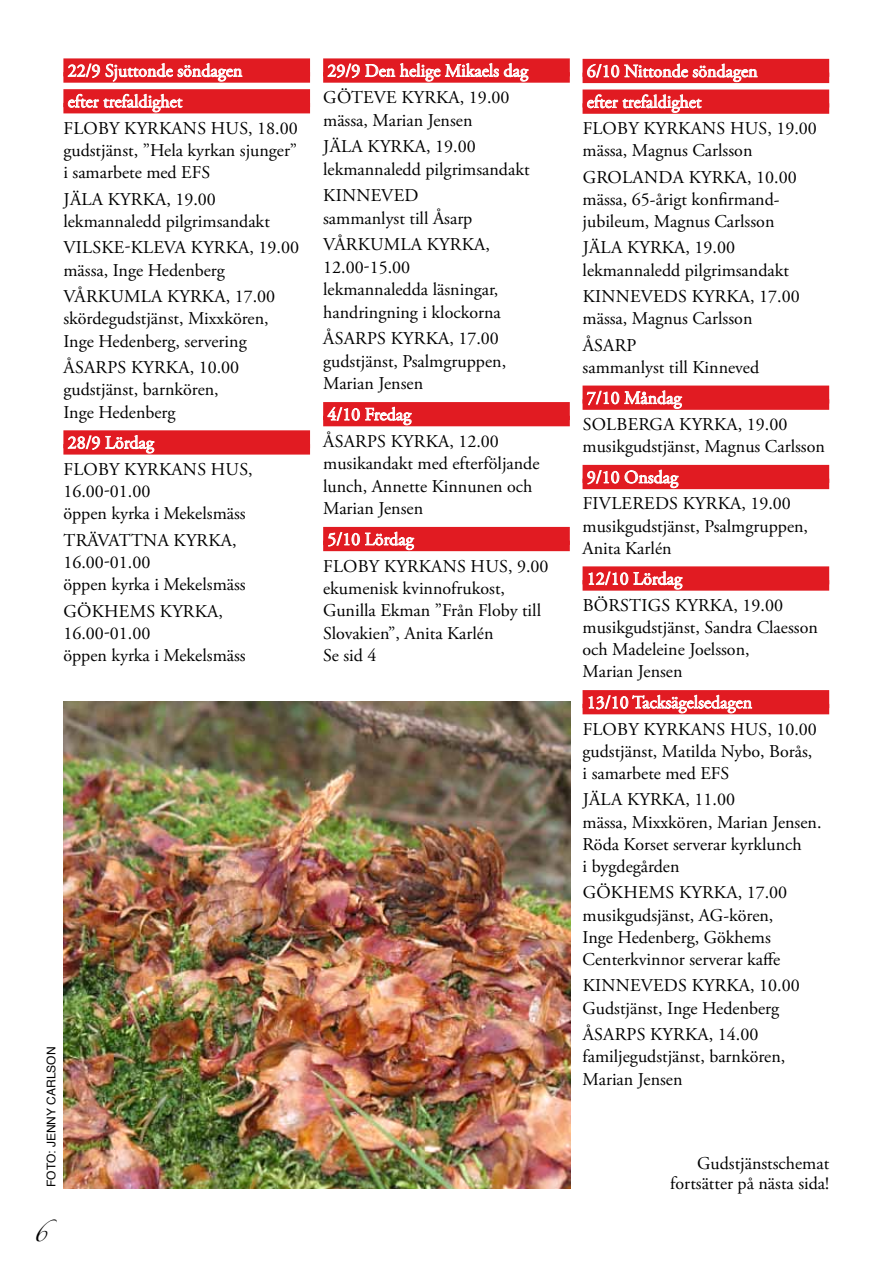
<style>
.page{position:relative;width:893px;height:1263px;background:#fff}
.page>*{position:absolute;margin:0;border:0;box-sizing:border-box;transform-origin:0 0}
.t1{font:18px/22.2px "Adobe Garamond Pro";color:#000}
.t2{font:18px/30.8px "Adobe Garamond Pro";color:#fff}
.t3{font:18px "Zapfino";color:#000}
.t4{font:12px "Helvetica";color:#000}
</style>
<div class="page">
<div style="left:63px;top:58px;width:247px;height:18px;background:#e11b22"></div>
<div style="left:63px;top:72px;width:247px;height:11px;background:#e11b22"></div>
<div style="left:63px;top:89px;width:247px;height:18px;background:#e11b22"></div>
<div style="left:63px;top:103px;width:247px;height:10px;background:#e11b22"></div>
<div style="left:63px;top:430px;width:247px;height:18px;background:#e11b22"></div>
<div style="left:63px;top:444px;width:247px;height:11px;background:#e11b22"></div>
<svg style="left:67px;top:63px;width:176px;height:19px"></svg>
<svg style="left:68px;top:94px;width:115px;height:19px"></svg>
<svg style="left:67px;top:435px;width:88px;height:19px"></svg>
<div style="left:323px;top:58px;width:247px;height:18px;background:#e11b22"></div>
<div style="left:323px;top:72px;width:247px;height:11px;background:#e11b22"></div>
<div style="left:323px;top:402px;width:247px;height:18px;background:#e11b22"></div>
<div style="left:323px;top:416px;width:247px;height:10px;background:#e11b22"></div>
<div style="left:323px;top:527px;width:247px;height:18px;background:#e11b22"></div>
<div style="left:323px;top:541px;width:247px;height:10px;background:#e11b22"></div>
<svg style="left:327px;top:63px;width:202px;height:19px"></svg>
<svg style="left:327px;top:406px;width:85px;height:20px"></svg>
<svg style="left:328px;top:531px;width:87px;height:19px"></svg>
<div style="left:583px;top:59px;width:246px;height:18px;background:#e11b22"></div>
<div style="left:583px;top:73px;width:246px;height:10px;background:#e11b22"></div>
<div style="left:583px;top:90px;width:246px;height:18px;background:#e11b22"></div>
<div style="left:583px;top:103px;width:246px;height:11px;background:#e11b22"></div>
<div style="left:583px;top:386px;width:246px;height:18px;background:#e11b22"></div>
<div style="left:583px;top:399px;width:246px;height:11px;background:#e11b22"></div>
<div style="left:583px;top:465px;width:246px;height:18px;background:#e11b22"></div>
<div style="left:583px;top:479px;width:246px;height:10px;background:#e11b22"></div>
<div style="left:583px;top:566px;width:246px;height:18px;background:#e11b22"></div>
<div style="left:583px;top:580px;width:246px;height:11px;background:#e11b22"></div>
<div style="left:583px;top:690px;width:246px;height:18px;background:#e11b22"></div>
<div style="left:583px;top:704px;width:246px;height:10px;background:#e11b22"></div>
<svg style="left:587px;top:63px;width:171px;height:19px"></svg>
<svg style="left:587px;top:94px;width:115px;height:19px"></svg>
<svg style="left:587px;top:390px;width:95px;height:19px"></svg>
<svg style="left:587px;top:469px;width:92px;height:19px"></svg>
<svg style="left:588px;top:571px;width:95px;height:19px"></svg>
<svg style="left:588px;top:694px;width:164px;height:20px"></svg>
<img style="left:64px;top:702px;width:506px;height:486px">
<p class="t2" style="left:68px;top:56px;width:176px">22/9 Sjuttonde söndagen efter trefaldighet</p>
<p class="t1" style="left:64px;top:117px;width:23px">Flob</p>
<p class="t1" style="left:109px;top:117px;width:63px">y Kyrkans</p>
<p class="t1" style="left:63px;top:117px;width:236px;text-align:justify;text-indent:147px">Hus, 18.00 gudstjänst, ”Hela kyrkan sjunger” i samarbete med EFS</p>
<p class="t1" style="left:63px;top:188px;width:208px">Jäla kyrka, 19.00 lekmannaledd pilgrimsandakt</p>
<p class="t1" style="left:64px;top:237px;width:23px">Vilske</p>
<p class="t1" style="left:125px;top:237px;width:31px">-Kleva</p>
<p class="t1" style="left:63px;top:237px;width:237px;text-indent:128px">kyrka, 19.00 mässa, Inge Hedenberg</p>
<p class="t1" style="left:64px;top:286px;width:49px">Vårkumla</p>
<p class="t1" style="left:63px;top:286px;width:213px;text-indent:104px">kyrka, 17.00 skördegudstjänst, Mixxkören,<br>Inge Hedenberg, servering</p>
<p class="t1" style="left:63px;top:357px;width:177px">Åsarps kyrka, 10.00 gudstjänst, barnkören,<br>Inge Hedenberg</p>
<p class="t2" style="left:68px;top:428px;width:88px">28/9 Lördag</p>
<p class="t1" style="left:64px;top:459px;width:23px">Flob</p>
<p class="t1" style="left:109px;top:459px;width:63px">y Kyrkans</p>
<p class="t1" style="left:211px;top:459px;width:43px">Hus,</p>
<p class="t1" style="left:63px;top:481px;width:184px">16.00-01.00<br>öppen kyrka i Mekelsmäss</p>
<p class="t1" style="left:64px;top:530px;width:47px">Trävattna</p>
<p class="t1" style="left:174px;top:530px;width:65px">kyrka,</p>
<p class="t1" style="left:63px;top:552px;width:184px">16.00-01.00<br>öppen kyrka i Mekelsmäss</p>
<p class="t1" style="left:64px;top:601px;width:28px">Gökhems</p>
<p class="t1" style="left:160px;top:601px;width:65px">kyrka,</p>
<p class="t1" style="left:63px;top:623px;width:184px">16.00-01.00<br>öppen kyrka i Mekelsmäss</p>
<p class="t2" style="left:327px;top:56px;width:202px">29/9 Den helige Mikaels dag</p>
<p class="t1" style="left:323px;top:87px;width:27px">Göteve</p>
<p class="t1" style="left:323px;top:87px;width:188px;text-indent:78px">kyrka, 19.00 mässa, Marian Jensen</p>
<p class="t1" style="left:323px;top:136px;width:208px">Jäla kyrka, 19.00 lekmannaledd pilgrimsandakt</p>
<p class="t1" style="left:323px;top:185px;width:151px">Kinneved<br>sammanlyst till Åsarp</p>
<p class="t1" style="left:323px;top:234px;width:49px">Vårkumla</p>
<p class="t1" style="left:427px;top:234px;width:65px">kyrka,</p>
<p class="t1" style="left:323px;top:257px;width:179px">12.00-15.00 lekmannaledda läsningar, handringning i klockorna</p>
<p class="t1" style="left:323px;top:328px;width:184px">Åsarps kyrka, 17.00 gudstjänst, Psalmgruppen,<br>Marian Jensen</p>
<p class="t2" style="left:327px;top:400px;width:86px">4/10 Fredag</p>
<p class="t1" style="left:323px;top:430px;width:218px">Åsarps kyrka, 12.00 musikandakt med efterföljande lunch, Annette Kinnunen och<br>Marian Jensen</p>
<p class="t2" style="left:327px;top:524px;width:88px">5/10 Lördag</p>
<p class="t1" style="left:323px;top:555px;width:23px">Flob</p>
<p class="t1" style="left:369px;top:555px;width:63px">y Kyrkans</p>
<p class="t1" style="left:323px;top:555px;width:227px;text-indent:147px">Hus, 9.00 ekumenisk kvinnofrukost,<br>Gunilla Ekman ”Från Floby till<br>Slovakien”, Anita Karlén<br>Se sid 4</p>
<p class="t4" style="left:42px;top:1187px;width:142px;rotate:-90deg">foto: Jenny Carlson</p>
<p class="t3" style="left:32px;top:1224px;width:17px">6</p>
<p class="t2" style="left:587px;top:56px;width:172px">6/10 Nittonde söndagen efter trefaldighet</p>
<p class="t1" style="left:583px;top:118px;width:23px">Flob</p>
<p class="t1" style="left:628px;top:118px;width:63px">y Kyrkans</p>
<p class="t1" style="left:583px;top:118px;width:236px;text-indent:147px">Hus, 19.00 mässa, Magnus Carlsson</p>
<p class="t1" style="left:583px;top:166px;width:39px">Grolanda</p>
<p class="t1" style="left:583px;top:166px;width:216px;text-indent:106px">kyrka, 10.00 mässa, 65-årigt konfirmand&shy;jubileum, Magnus Carlsson</p>
<p class="t1" style="left:583px;top:237px;width:208px">Jäla kyrka, 19.00 lekmannaledd pilgrimsandakt</p>
<p class="t1" style="left:583px;top:286px;width:25px">Kinneveds</p>
<p class="t1" style="left:583px;top:286px;width:219px;text-indent:109px">kyrka, 17.00 mässa, Magnus Carlsson</p>
<p class="t1" style="left:583px;top:335px;width:178px">Åsarp<br>sammanlyst till Kinneved</p>
<p class="t2" style="left:587px;top:383px;width:96px">7/10 Måndag</p>
<p class="t1" style="left:583px;top:414px;width:22px">Solbe</p>
<p class="t1" style="left:583px;top:414px;width:244px;text-indent:56px">rga kyrka, 19.00 musikgudstjänst, Magnus Carlsson</p>
<p class="t2" style="left:587px;top:462px;width:93px">9/10 Onsdag</p>
<p class="t1" style="left:583px;top:493px;width:21px">Fivle</p>
<p class="t1" style="left:632px;top:493px;width:24px">reds</p>
<p class="t1" style="left:583px;top:493px;width:227px;text-indent:100px">kyrka, 19.00 musikgudstjänst, Psalmgruppen,<br>Anita Karlén</p>
<p class="t2" style="left:587px;top:564px;width:97px">12/10 Lördag</p>
<p class="t1" style="left:583px;top:595px;width:49px">Börstigs</p>
<p class="t1" style="left:583px;top:595px;width:237px;text-indent:92px">kyrka, 19.00 musikgudstjänst, Sandra Claesson och Madeleine Joelsson,<br>Marian Jensen</p>
<p class="t2" style="left:587px;top:688px;width:167px">13/10 Tacksägelsedagen</p>
<p class="t1" style="left:583px;top:718px;width:23px">Flob</p>
<p class="t1" style="left:628px;top:718px;width:63px">y Kyrkans</p>
<p class="t1" style="left:583px;top:718px;width:236px;text-indent:147px">Hus, 10.00 gudstjänst, Matilda Nybo, Borås, i samarbete med EFS</p>
<p class="t1" style="left:583px;top:789px;width:240px">Jäla kyrka, 11.00<br>mässa, Mixxkören, Marian Jensen.<br>Röda Korset serverar kyrklunch<br>i bygdegården</p>
<p class="t1" style="left:583px;top:882px;width:28px">Gökhems</p>
<p class="t1" style="left:583px;top:882px;width:206px;text-indent:97px">kyrka, 17.00 musikgudsjänst, AG-kören,<br>Inge Hedenberg, Gökhems<br>Centerkvinnor serverar kaffe</p>
<p class="t1" style="left:583px;top:975px;width:25px">Kinneveds</p>
<p class="t1" style="left:583px;top:975px;width:219px;text-indent:109px">kyrka, 10.00<br>Gudstjänst, Inge Hedenberg</p>
<p class="t1" style="left:583px;top:1024px;width:204px">Åsarps kyrka, 14.00 familjegudstjänst, barnkören,<br>Marian Jensen</p>
<p class="t1" style="left:670px;top:1154px;width:160px;line-height:19.5px;text-align:right">Gudstjänstschemat fortsätter på nästa sida!</p>
</div>
